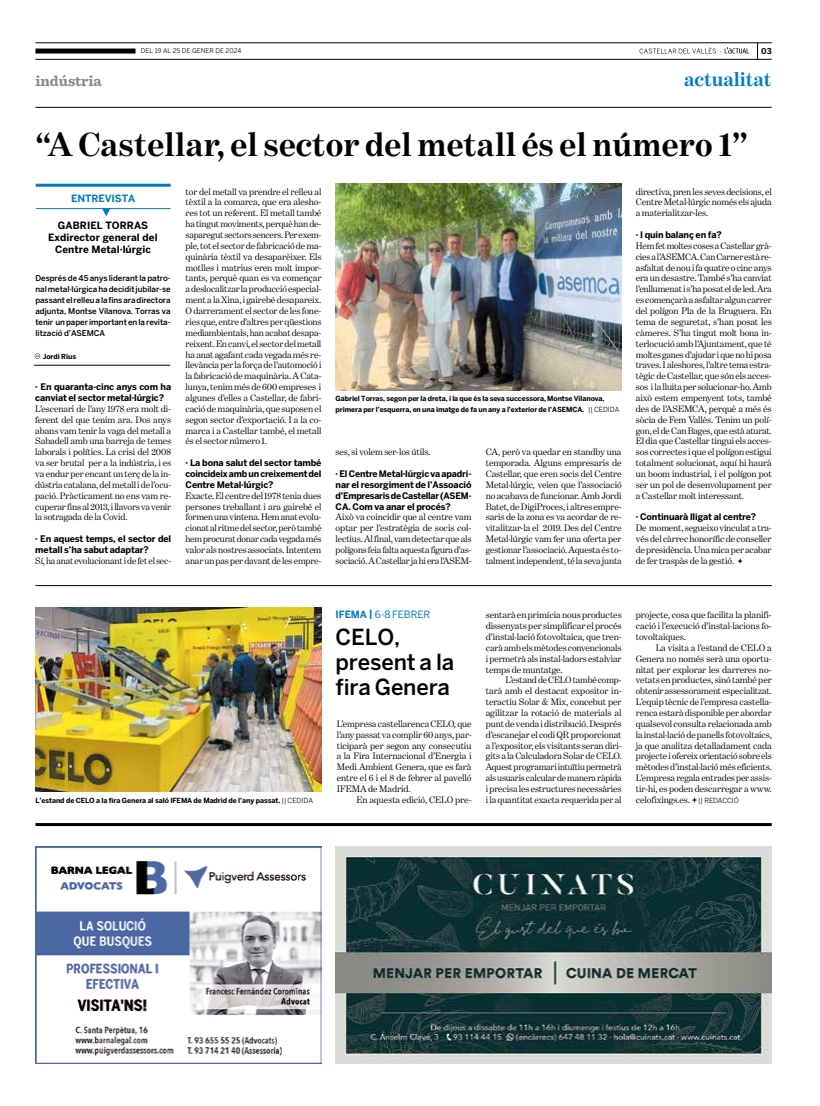
<style>
.page{position:relative;width:820px;height:1106px;background:#fff}
.page>*{position:absolute;margin:0;border:0;box-sizing:border-box;transform-origin:0 0}
.t1{font:700 34px "Benton Modern One";letter-spacing:.005em;color:#000}
.t2{font:500 22px/25px "Benton Sans";letter-spacing:-.01em;color:#000}
.t3{font:700 20px "Benton Modern One";letter-spacing:-.005em;color:#007dc1}
.t4{font:700 15px "Sentinel";letter-spacing:-.005em;color:#8c8886}
.t5{font:700 10px/12px "Benton Sans";letter-spacing:.005em;color:#000;text-align:center}
.t6{font:10px "Benton Sans";letter-spacing:-.005em;color:#007dc1}
.t7{font:700 10px "Benton Sans";letter-spacing:-.01em;color:#007dc1}
.t8{font:9.5px/10.9px "Benton Modern One";letter-spacing:-.01em;color:#000;text-align:justify}
.t9{font:700 9px/10.9px "Benton Sans";letter-spacing:-.015em;color:#000}
.t10{font:500 8px/10.9px "Benton Sans";letter-spacing:-.01em;color:#000;text-align:justify}
.t11{font:700 8px "Benton Sans";color:#000}
.t12{font:700 7px/10.5px "Benton Sans";letter-spacing:-.015em;color:#000}
.t13{font:6.5px "Benton Sans";letter-spacing:.005em;color:#000}
.s1{font-weight:400}
.s2{font-weight:700}
.s3{font-family:"Benton Sans";font-size:7px}
</style>
<div class="page">
<svg style="left:757px;top:44px;width:1px;height:15px"></svg>
<svg style="left:639px;top:47px;width:109px;height:7px"></svg>
<hr style="left:35px;top:107px;width:736px;height:1px;background:#000">
<hr style="left:35px;top:43px;width:736px;height:1px;background:#000">
<hr style="left:35px;top:59px;width:736px;height:1px;background:#000">
<div style="left:35px;top:49px;width:100px;height:5px;background:#000"></div>
<hr style="left:35px;top:823px;width:736px;height:3px;background:#000">
<hr style="left:35px;top:585px;width:736px;height:1px;background:#000">
<img style="left:35px;top:607px;width:286px;height:185px">
<svg style="left:692px;top:797px;width:5px;height:5px"></svg>
<img style="left:335px;top:184px;width:286px;height:206px">
<svg style="left:35px;top:353px;width:5px;height:6px"></svg>
<hr style="left:34px;top:365px;width:136px;height:1px;background:#000">
<hr style="left:36px;top:184px;width:135px;height:3px;background:#007dc1">
<hr style="left:36px;top:208px;width:134px;height:1px;background:#007dc1">
<svg style="left:102px;top:209px;width:8px;height:7px"></svg>
<svg style="left:737px;top:558px;width:5px;height:6px"></svg>
<img style="left:335px;top:846px;width:436px;height:217px">
<img style="left:36px;top:846px;width:286px;height:217px">
<p class="t13" style="left:141px;top:47px;width:102px">DEL 19 AL 25 DE GENER DE 2024</p>
<p class="t11" style="left:760px;top:46px;width:12px">03</p>
<h3 class="t4" style="left:35px;top:69px;width:68px">indústria</h3>
<h3 class="t3" style="left:684px;top:68px;width:89px">actualitat</h3>
<h1 class="t1" style="left:35px;top:125px;width:714px">“A Castellar, el sector del metall és el número 1”</h1>
<p class="t7" style="left:71px;top:192px;width:66px">ENTREVISTA</p>
<p class="t5" style="left:48px;top:219px;width:111px">GABRIEL TORRAS<br>Exdirector general del<br>Centre Metal·lúrgic</p>
<p class="t10" style="left:35px;top:273px;width:137px">Després de 45 anys liderant la patro&shy;nal metal·lúrgica ha decidit jubilar-se passant el relleu a la fins ara directora adjunta, Montse Vilanova. Torras va tenir un paper important en la revita&shy;lització d’ASEMCA</p>
<p class="t12" style="left:43px;top:351px;width:35px">Jordi Rius</p>
<p class="t9" style="left:35px;top:381px;width:137px">· En quaranta-cinc anys com ha canviat el sector metal·lúrgic?</p>
<p class="t8" style="left:35px;top:403px;width:137px">L’escenari de l’any 1978 era molt di&shy;ferent del que tenim ara. Dos anys abans vam tenir la vaga del metall a Sabadell amb una barreja de temes laborals i polítics. La crisi del 2008 va ser brutal per a la indústria, i es va endur per encant un terç de la in&shy;dústria catalana, del metall i de l’ocu&shy;pació. Pràcticament no ens vam re&shy;cuperar fins al 2013, i llavors va venir la sotragada de la Covid.</p>
<p class="t9" style="left:35px;top:533px;width:137px">· En aquest temps, el sector del metall s’ha sabut adaptar?</p>
<p class="t8" style="left:35px;top:555px;width:137px">Sí, ha anat evolucionant i de fet el sec-</p>
<p class="t8" style="left:185px;top:186px;width:137px">tor del metall va prendre el relleu al tèxtil a la comarca, que era alesho&shy;res tot un referent. El metall també ha tingut moviments, perquè han de&shy;saparegut sectors sencers. Per exem&shy;ple, tot el sector de fabricació de ma&shy;quinària tèxtil va desaparèixer. Els motlles i matrius eren molt impor&shy;tants, perquè quan es va començar a deslocalitzar la producció especial&shy;ment a la Xina, i gairebé desapareix.<br>O darrerament el sector de les fone&shy;ries que, entre d’altres per qüestions mediambientals, han acabat desapa&shy;reixent. En canvi, el sector del metall ha anat agafant cada vegada més re&shy;llevància per la força de l’automoció i la fabricació de maquinària. A Cata&shy;lunya, tenim més de 600 empreses i algunes d’elles a Castellar, de fabri&shy;cació de maquinària, que suposen el segon sector d’exportació. I a la co&shy;marca i a Castellar també, el metall és el sector número 1.</p>
<p class="t9" style="left:185px;top:457px;width:137px;text-align:justify">· La bona salut del sector també coincideix amb un creixement del Centre Metal·lúrgic?</p>
<p class="t8" style="left:185px;top:490px;width:137px">Exacte. El centre del 1978 tenia dues persones treballant i ara gairebé el formen una vintena. Hem anat evolu&shy;cionat al ritme del sector, però també hem procurat donar cada vegada més valor als nostres associats. Intentem anar un pas per davant de les empre-</p>
<p class="t12" style="left:335px;top:393px;width:285px">Gabriel Torras, segon per la dreta, i la que és la seva successora, Montse Vilanova, primera per l’esquerra, en una imatge de fa un any a l’exterior de l’ASEMCA. <span class="s1">|| CEDIDA</span></p>
<p class="t8" style="left:335px;top:446px;width:96px">ses, si volem ser-los útils.</p>
<p class="t9" style="left:335px;top:468px;width:137px;text-align:justify">· El Centre Metal·lúrgic va apadri&shy;nar el resorgiment de l’Assoació d’Empresaris de Castellar (ASEM-CA. Com va anar el procés?</p>
<p class="t8" style="left:335px;top:512px;width:137px">Això va coincidir que al centre vam optar per l’estratègia de socis col· lectius. Al final, vam detectar que als polígons feia falta aquesta figura d’as&shy;sociació. A Castellar ja hi era l’ASEM-</p>
<p class="t8" style="left:485px;top:446px;width:137px">CA, però va quedar en standby una temporada. Alguns empresaris de Castellar, que eren socis del Centre Metal·lúrgic, veien que l’associació no acabava de funcionar. Amb Jordi Batet, de DigiProces, i altres empre&shy;saris de la zona es va acordar de re&shy;vitalitzar-la el 2019. Des del Centre Metal·lúrgic vam fer una oferta per gestionar l’associació. Aquesta és to&shy;talment independent, té la seva junta</p>
<p class="t8" style="left:635px;top:186px;width:137px">directiva, pren les seves decisions, el Centre Metal·lúrgic només els ajuda a materialitzar-les.</p>
<p class="t9" style="left:635px;top:229px;width:87px">· I quin balanç en fa?</p>
<p class="t8" style="left:635px;top:240px;width:137px">Hem fet moltes coses a Castellar grà&shy;cies a l’ASEMCA. Can Carner està re&shy;asfaltat de nou i fa quatre o cinc anys era un desastre. També s’ha canviat l’enllumenat i s’ha posat el de led. Ara es començarà a asfaltar algun carrer del polígon Pla de la Bruguera. En tema de seguretat, s’han posat les càmeres. S’ha tingut molt bona in&shy;terlocució amb l’Ajuntament, que té moltes ganes d’ajudar i que no hi posa traves. I aleshores, l’altre tema estra&shy;tègic de Castellar, que són els acces&shy;sos i la lluita per solucionar-ho. Amb això estem empenyent tots, també des de l’ASEMCA, perquè a més és sòcia de Fem Vallès. Tenim un polí&shy;gon, el de Can Bages, que està aturat.<br>El dia que Castellar tingui els acces&shy;sos correctes i que el polígon estigui totalment solucionat, aquí hi haurà un boom industrial, i el polígon pot ser un pol de desenvolupament per a Castellar molt interessant.</p>
<p class="t9" style="left:635px;top:511px;width:122px">· Continuarà lligat al centre?</p>
<p class="t8" style="left:635px;top:522px;width:137px">De moment, segueixo vinculat a tra&shy;vés del càrrec honorífic de conseller de presidència. Una mica per acabar de fer traspàs de la gestió.</p>
<p class="t12" style="left:35px;top:795px;width:279px">L’estand de CELO a la fira Genera al saló IFEMA de Madrid de l’any passat. <span class="s1">|| CEDIDA</span></p>
<p class="t6" style="left:335px;top:608px;width:96px"><span class="s2">IFEMA |</span> 6-8 FEBRER</p>
<h2 class="t2" style="left:335px;top:624px;width:120px">CELO, present a la fira Genera</h2>
<p class="t8" style="left:336px;top:718px;width:136px">L’empresa castellarenca CELO, que l’any passat va complir 60 anys, par&shy;ticiparà per segon any consecutiu a la Fira Internacional d’Energia i Medi Ambient Genera, que es farà entre el 6 i el 8 de febrer al pavelló IFEMA de Madrid.</p>
<p class="t8" style="left:356px;top:794px;width:116px">En aquesta edició, CELO pre-</p>
<p class="t8" style="left:485px;top:609px;width:137px">sentarà en primícia nous productes dissenyats per simplificar el procés d’instal·lació fotovoltaica, que tren&shy;carà amb els mètodes convencionals i permetrà als instal·ladors estalviar temps de muntatge.</p>
<p class="t8" style="left:485px;top:674px;width:137px;text-indent:20px">L’estand de CELO també comp&shy;tarà amb el destacat expositor in&shy;teractiu Solar &amp; Mix, concebut per agilitzar la rotació de materials al punt de venda i distribució. Després d’escanejar el codi QR proporcionat a l’expositor, els visitants seran diri&shy;gits a la Calculadora Solar de CELO.<br>Aquest programari intuïtiu permetrà als usuaris calcular de manera ràpida i precisa les estructures necessàries i la quantitat exacta requerida per al</p>
<p class="t8" style="left:635px;top:609px;width:137px">projecte, cosa que facilita la planifi&shy;cació i l’execució d’instal·lacions fo&shy;tovoltaiques.</p>
<p class="t8" style="left:635px;top:642px;width:137px;text-indent:20px">La visita a l’estand de CELO a Genera no només serà una oportu&shy;nitat per explorar les darreres no&shy;vetats en productes, sinó també per obtenir assessorament especialitzat.<br>L’equip tècnic de l’empresa castella&shy;renca estarà disponible per abordar qualsevol consulta relacionada amb la instal·lació de panells fotovoltaics, ja que analitza detalladament cada projecte i ofereix orientació sobre els mètodes d’instal·lació més eficients.<br>L’empresa regala entrades per assis&shy;tir-hi, es poden descarregar a www. celofixings.es. <span class="s3">|| REDACCIÓ</span></p>
</div>
